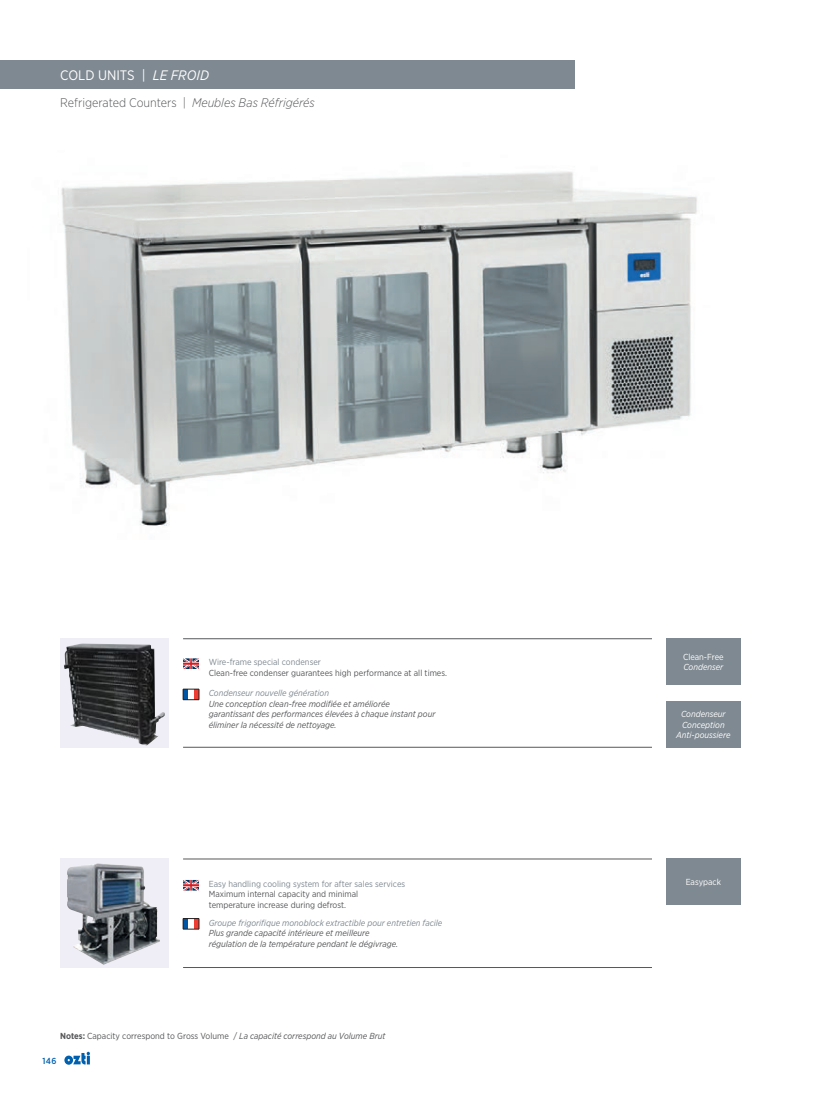
<style>
.page{position:relative;width:815px;height:1099px;background:#fff}
.page>*{position:absolute;margin:0;border:0;box-sizing:border-box;transform-origin:0 0}
.t1{font:13.75px "Gotham Narrow";color:#fff}
.t2{font:300 12.5px "Gotham Narrow";color:#57585a}
.t3{font:italic 8.75px/10.5px "Gotham Narrow";color:#57585a}
.t4{font:8.75px/10.5px "Gotham Narrow";color:#57585a}
.t5{font:italic 8.75px "Gotham Narrow";color:#7f8991}
.t6{font:8.75px "Gotham Narrow";color:#7f8991}
.t7{font:italic 8.75px/10.5px "Gotham Narrow";color:#fff;text-align:center}
.t8{font:8.75px "Gotham Narrow";color:#fff}
.t9{font:500 8.75px "Gotham Narrow";color:#0160ae}
.s1{font-style:italic}
.s2{font-weight:700}
</style>
<div class="page">
<svg style="left:64px;top:1051px;width:26px;height:13px"></svg>
<div style="left:0;top:60px;width:574px;height:29px;background:#7f8991"></div>
<svg style="left:183px;top:658px;width:16px;height:11px"></svg>
<svg style="left:183px;top:689px;width:17px;height:11px"></svg>
<hr style="left:183px;top:638px;width:469px;height:1px;background:#57585a">
<hr style="left:183px;top:747px;width:469px;height:1px;background:#57585a">
<svg style="left:183px;top:880px;width:16px;height:10px"></svg>
<svg style="left:183px;top:918px;width:17px;height:11px"></svg>
<hr style="left:183px;top:858px;width:469px;height:1px;background:#57585a">
<hr style="left:183px;top:967px;width:469px;height:1px;background:#57585a">
<img style="left:61px;top:171px;width:636px;height:355px">
<svg style="left:60px;top:638px;width:108px;height:109px;background:#86868a"></svg>
<img style="left:64px;top:643px;width:48px;height:90px">
<div style="left:666px;top:638px;width:75px;height:46px;background:#7f8991"></div>
<div style="left:666px;top:701px;width:75px;height:46px;background:#7f8991"></div>
<div style="left:666px;top:858px;width:75px;height:46px;background:#7f8991"></div>
<svg style="left:60px;top:858px;width:108px;height:109px;background:#9da1a9"></svg>
<img style="left:67px;top:863px;width:32px;height:38px">
<h1 class="t1" style="left:60px;top:67px;width:150px">COLD UNITS | <span class="s1">LE FROID</span></h1>
<h2 class="t2" style="left:60px;top:95px;width:256px">Refrigerated Counters | <span class="s1">Meubles Bas Réfrigérés</span></h2>
<p class="t6" style="left:209px;top:657px;width:114px">Wire-frame special condenser</p>
<p class="t4" style="left:209px;top:667px;width:240px">Clean-free condenser guarantees high performance at all times.</p>
<p class="t5" style="left:209px;top:687px;width:122px">Condenseur nouvelle génération</p>
<p class="t3" style="left:209px;top:698px;width:228px">Une conception clean-free modifiée et améliorée garantissant des performances élevées à chaque instant pour éliminer la nécessité de nettoyage.</p>
<p class="t6" style="left:209px;top:878px;width:198px">Easy handling cooling system for after sales services</p>
<p class="t4" style="left:209px;top:889px;width:151px">Maximum internal capacity and minimal temperature increase during defrost.</p>
<p class="t5" style="left:209px;top:917px;width:235px">Groupe frigorifique monoblock extractible pour entretien facile</p>
<p class="t3" style="left:209px;top:927px;width:191px">Plus grande capacité intérieure et meilleure régulation de la température pendant le dégivrage.</p>
<p class="t4" style="left:60px;top:1030px;width:327px"><span class="s2">Notes:</span> Capacity correspond to Gross Volume / <span class="s1">La capacité correspond au Volume Brut</span></p>
<p class="t9" style="left:43px;top:1055px;width:15px">146</p>
<p class="t8" style="left:683px;top:651px;width:42px">Clean-Free</p>
<p class="t7" style="left:683px;top:661px;width:41px">Condenser</p>
<p class="t7" style="left:676px;top:708px;width:56px">Condenseur<br>Conception<br>Anti-poussiere</p>
<p class="t8" style="left:686px;top:876px;width:37px">Easypack</p>
</div>
